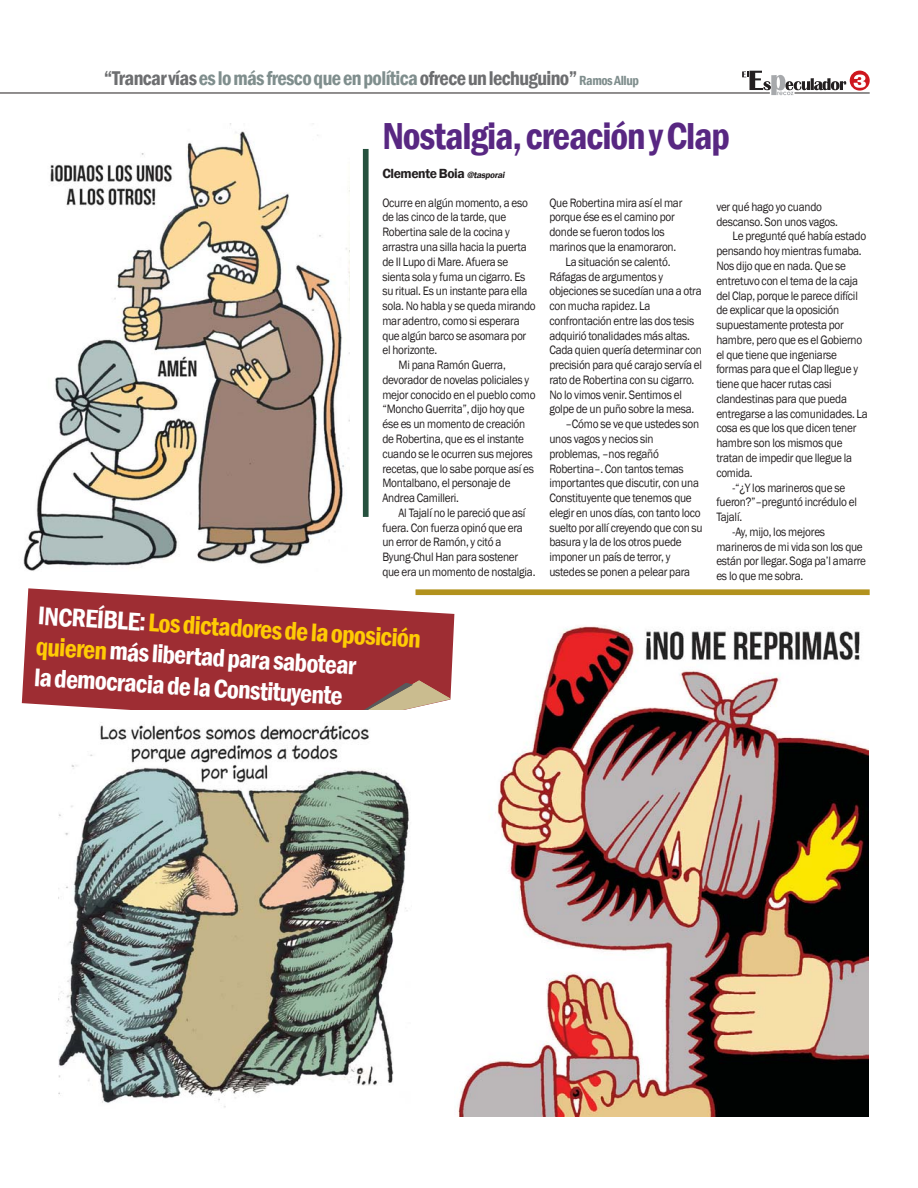
<style>
.page{position:relative;width:918px;height:1188px;background:#fff}
.page>*{position:absolute;margin:0;border:0;box-sizing:border-box;transform-origin:0 0}
.t1{font:600 condensed 38.7px "Franklin Gothic";letter-spacing:-.03em;color:#582782}
.t2{font:600 condensed 26.25px/30.5px "Franklin Gothic";color:#fff}
.t3{font:600 condensed 20.4px "Franklin Gothic";letter-spacing:-.03em;color:#6d6e70}
.t4{font:600 13.65px "Franklin Gothic";letter-spacing:-.03em;color:#231f20}
.t5{font:12.45px "Franklin Gothic";letter-spacing:-.02em;color:#231f20;scale:.9 1}
.s1{color:#7f8e8d}
.s2{font-size:13.65px;color:#7f8e8d}
.s3{font-style:italic;font-size:9.15px}
.s4{color:#ffcb04}
</style>
<div class="page">
<img style="left:23px;top:124px;width:326px;height:447px">
<img style="left:454px;top:615px;width:414px;height:502px">
<svg style="left:850px;top:71px;width:20px;height:20px"></svg>
<hr style="left:0;top:93px;width:770px;height:1px;background:#231f20">
<hr style="left:795px;top:93px;width:75px;height:1px;background:#231f20">
<svg style="left:854px;top:75px;width:12px;height:13px"></svg>
<svg style="left:742px;top:71px;width:105px;height:24px"></svg>
<div style="left:416px;top:589px;width:454px;height:6px;background:#b2921d"></div>
<div style="left:363px;top:149px;width:6px;height:368px;background:#26513e"></div>
<svg style="left:22px;top:588px;width:432px;height:122px;background:#ab4a4f"></svg>
<svg style="left:343px;top:680px;width:108px;height:30px;background:#b07165"></svg>
<img style="left:58px;top:725px;width:351px;height:383px">
<h3 class="t3" style="left:104px;top:66px;width:537px">“Trancar vías <span class="s1">es lo más fresco que en política</span> ofrece un lechuguino” <span class="s2">Ramos Allup</span></h3>
<h1 class="t1" style="left:382px;top:114px;width:349px">Nostalgia, creación y Clap</h1>
<p class="t4" style="left:382px;top:166px;width:125px">Clemente Boia <span class="s3">@tasporai</span></p>
<p class="t5" style="left:549px;top:195px;width:149px">Que Robertina mira así el mar</p>
<p class="t5" style="left:549px;top:210px;width:141px">porque ése es el camino por</p>
<p class="t5" style="left:549px;top:225px;width:130px">donde se fueron todos los</p>
<p class="t5" style="left:549px;top:240px;width:143px">marinos que la enamoraron.</p>
<p class="t5" style="left:566px;top:254px;width:118px">La situación se calentó.</p>
<p class="t5" style="left:549px;top:269px;width:128px">Ráfagas de argumentos y</p>
<p class="t5" style="left:549px;top:284px;width:171px">objeciones se sucedían una a otra</p>
<p class="t5" style="left:549px;top:299px;width:114px">con mucha rapidez. La</p>
<p class="t5" style="left:549px;top:313px;width:163px">confrontación entre las dos tesis</p>
<p class="t5" style="left:549px;top:328px;width:158px">adquirió tonalidades más altas.</p>
<p class="t5" style="left:549px;top:343px;width:171px">Cada quien quería determinar con</p>
<p class="t5" style="left:549px;top:358px;width:171px">precisión para qué carajo servía el</p>
<p class="t5" style="left:549px;top:373px;width:163px">rato de Robertina con su cigarro.</p>
<p class="t5" style="left:549px;top:387px;width:149px">No lo vimos venir. Sentimos el</p>
<p class="t5" style="left:549px;top:402px;width:163px">golpe de un puño sobre la mesa.</p>
<p class="t5" style="left:566px;top:417px;width:150px">–Cómo se ve que ustedes son</p>
<p class="t5" style="left:549px;top:432px;width:117px">unos vagos y necios sin</p>
<p class="t5" style="left:549px;top:446px;width:123px">problemas, –nos regañó</p>
<p class="t5" style="left:549px;top:461px;width:151px">Robertina–. Con tantos temas</p>
<p class="t5" style="left:549px;top:476px;width:168px">importantes que discutir, con una</p>
<p class="t5" style="left:549px;top:491px;width:160px">Constituyente que tenemos que</p>
<p class="t5" style="left:549px;top:505px;width:169px">elegir en unos días, con tanto loco</p>
<p class="t5" style="left:549px;top:520px;width:172px">suelto por allí creyendo que con su</p>
<p class="t5" style="left:549px;top:535px;width:149px">basura y la de los otros puede</p>
<p class="t5" style="left:549px;top:550px;width:136px">imponer un país de terror, y</p>
<p class="t5" style="left:549px;top:565px;width:158px">ustedes se ponen a pelear para</p>
<p class="t5" style="left:382px;top:195px;width:163px">Ocurre en algún momento, a eso</p>
<p class="t5" style="left:382px;top:210px;width:139px">de las cinco de la tarde, que</p>
<p class="t5" style="left:382px;top:225px;width:143px">Robertina sale de la cocina y</p>
<p class="t5" style="left:382px;top:240px;width:162px">arrastra una silla hacia la puerta</p>
<p class="t5" style="left:382px;top:254px;width:142px">de Il Lupo di Mare. Afuera se</p>
<p class="t5" style="left:382px;top:269px;width:161px">sienta sola y fuma un cigarro. Es</p>
<p class="t5" style="left:382px;top:284px;width:163px">su ritual. Es un instante para ella</p>
<p class="t5" style="left:382px;top:299px;width:172px">sola. No habla y se queda mirando</p>
<p class="t5" style="left:382px;top:313px;width:154px">mar adentro, como si esperara</p>
<p class="t5" style="left:382px;top:328px;width:161px">que algún barco se asomara por</p>
<p class="t5" style="left:382px;top:343px;width:62px">el horizonte.</p>
<p class="t5" style="left:398px;top:358px;width:121px">Mi pana Ramón Guerra,</p>
<p class="t5" style="left:382px;top:373px;width:165px">devorador de novelas policiales y</p>
<p class="t5" style="left:382px;top:387px;width:172px">mejor conocido en el pueblo como</p>
<p class="t5" style="left:382px;top:402px;width:160px">“Moncho Guerrita”, dijo hoy que</p>
<p class="t5" style="left:382px;top:417px;width:160px">ése es un momento de creación</p>
<p class="t5" style="left:382px;top:432px;width:159px">de Robertina, que es el instante</p>
<p class="t5" style="left:382px;top:446px;width:169px">cuando se le ocurren sus mejores</p>
<p class="t5" style="left:382px;top:461px;width:170px">recetas, que lo sabe porque así es</p>
<p class="t5" style="left:382px;top:476px;width:144px">Montalbano, el personaje de</p>
<p class="t5" style="left:382px;top:491px;width:87px">Andrea Camilleri.</p>
<p class="t5" style="left:398px;top:505px;width:143px">Al Tajalí no le pareció que así</p>
<p class="t5" style="left:382px;top:520px;width:157px">fuera. Con fuerza opinó que era</p>
<p class="t5" style="left:382px;top:535px;width:134px">un error de Ramón, y citó a</p>
<p class="t5" style="left:382px;top:550px;width:153px">Byung-Chul Han para sostener</p>
<p class="t5" style="left:382px;top:565px;width:172px">que era un momento de nostalgia.</p>
<p class="t5" style="left:716px;top:199px;width:119px">ver qué hago yo cuando</p>
<p class="t5" style="left:716px;top:214px;width:137px">descanso. Son unos vagos.</p>
<p class="t5" style="left:732px;top:229px;width:150px">Le pregunté qué había estado</p>
<p class="t5" style="left:716px;top:244px;width:163px">pensando hoy mientras fumaba.</p>
<p class="t5" style="left:716px;top:259px;width:146px">Nos dijo que en nada. Que se</p>
<p class="t5" style="left:716px;top:273px;width:159px">entretuvo con el tema de la caja</p>
<p class="t5" style="left:716px;top:288px;width:159px">del Clap, porque le parece difícil</p>
<p class="t5" style="left:716px;top:303px;width:138px">de explicar que la oposición</p>
<p class="t5" style="left:716px;top:318px;width:143px">supuestamente protesta por</p>
<p class="t5" style="left:716px;top:332px;width:164px">hambre, pero que es el Gobierno</p>
<p class="t5" style="left:716px;top:347px;width:136px">el que tiene que ingeniarse</p>
<p class="t5" style="left:716px;top:362px;width:159px">formas para que el Clap llegue y</p>
<p class="t5" style="left:716px;top:377px;width:130px">tiene que hacer rutas casi</p>
<p class="t5" style="left:716px;top:392px;width:147px">clandestinas para que pueda</p>
<p class="t5" style="left:716px;top:406px;width:170px">entregarse a las comunidades. La</p>
<p class="t5" style="left:716px;top:421px;width:157px">cosa es que los que dicen tener</p>
<p class="t5" style="left:716px;top:436px;width:142px">hambre son los mismos que</p>
<p class="t5" style="left:716px;top:451px;width:152px">tratan de impedir que llegue la</p>
<p class="t5" style="left:716px;top:465px;width:42px">comida.</p>
<p class="t5" style="left:732px;top:480px;width:127px">-“¿Y los marineros que se</p>
<p class="t5" style="left:716px;top:495px;width:158px">fueron?”–preguntó incrédulo el</p>
<p class="t5" style="left:716px;top:510px;width:30px">Tajalí.</p>
<p class="t5" style="left:732px;top:524px;width:105px">-Ay, mijo, los mejores</p>
<p class="t5" style="left:716px;top:539px;width:164px">marineros de mi vida son los que</p>
<p class="t5" style="left:716px;top:554px;width:168px">están por llegar. Soga pa’l amarre</p>
<p class="t5" style="left:716px;top:569px;width:98px">es lo que me sobra.</p>
<h2 class="t2" style="left:38px;top:602px;width:386px;rotate:3deg">INCREÍBLE: <span class="s4">Los dictadores de la oposición quieren</span> más libertad para sabotear<br>la democracia de la Constituyente</h2>
</div>
